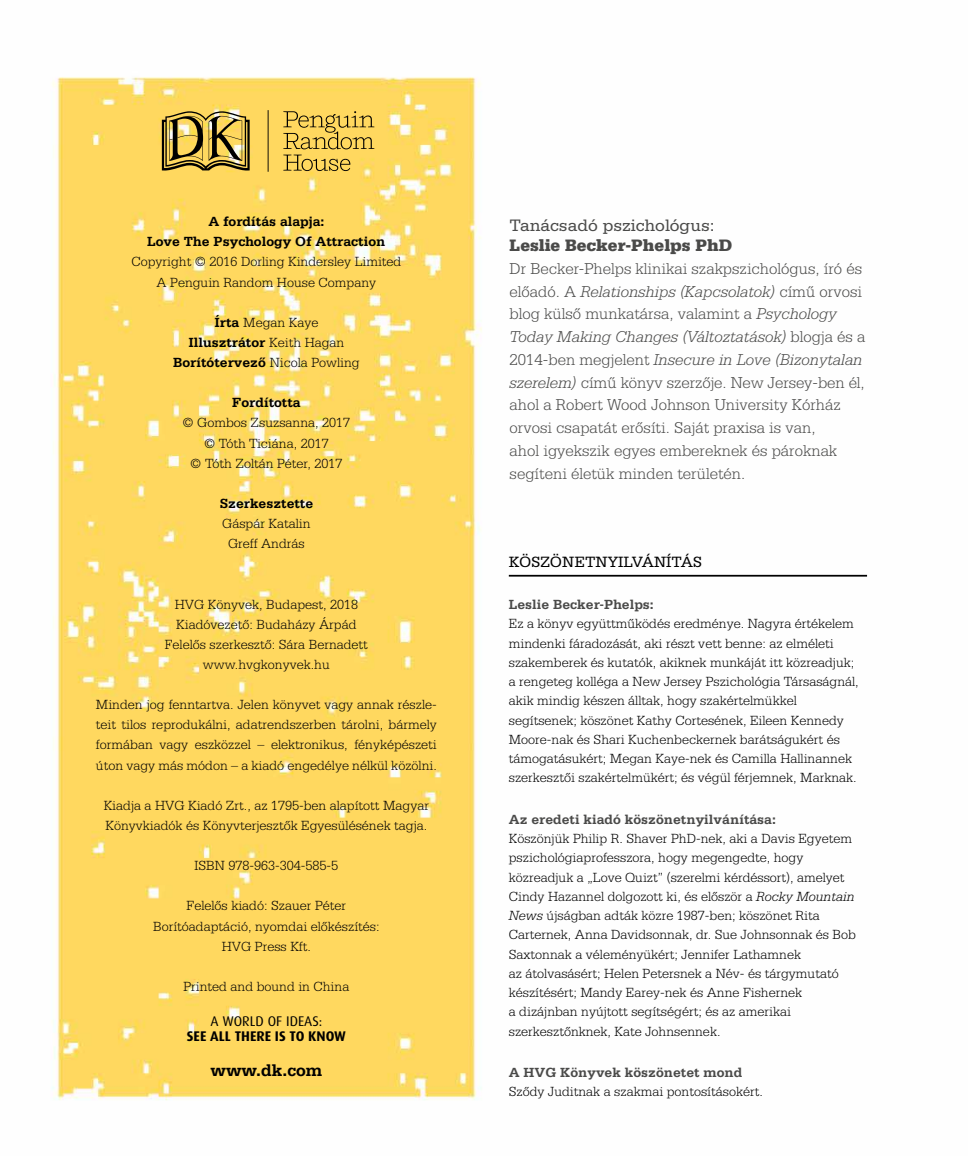
<style>
.page{position:relative;width:968px;height:1156px;background:#fff}
.page>*{position:absolute;margin:0;border:0;box-sizing:border-box;transform-origin:0 0}
.t1{font:17.5px "Serifa Std";color:#4a4a49}
.t2{font:900 17.5px "Serifa Std";color:#4a4a49}
.t3{font:700 17.5px "Serifa Std";color:#000}
.t4{font:300 16.62px/22.8px "Serifa Std";color:#4a4a49}
.t5{font:15.75px "Serifa Std";color:#000}
.t6{font:300 14px/19.2px "Serifa Std";color:#000;text-align:center}
.t7{font:700 14px "Serifa Std";color:#4a4a49}
.t8{font:700 14px/20.1px "Serifa Std";color:#000;text-align:center}
.t9{font:700 14px "Dax";color:#000}
.t10{font:14px "Dax";color:#000}
.s1{font-weight:700}
.s2{font-style:italic}
</style>
<div class="page">
<img style="left:52px;top:77px;width:816px;height:1024px">
<svg style="left:267px;top:110px;width:107px;height:62px"></svg>
<svg style="left:162px;top:111px;width:87px;height:60px"></svg>
<hr style="left:508px;top:575px;width:358px;height:2px;background:#000">
<p class="t8" style="left:147px;top:211px;width:240px">A fordítás alapja:<br>Love The Psychology Of Attraction</p>
<p class="t6" style="left:131px;top:252px;width:271px;line-height:20.1px">Copyright © 2016 Dorling Kindersley Limited<br>A Penguin Random House Company</p>
<p class="t6" style="left:173px;top:312px;width:188px;line-height:20.1px"><span class="s1">Írta</span> Megan Kaye<br><span class="s1">Illusztrátor</span> Keith Hagan<br><span class="s1">Borítótervező</span> Nicola Powling</p>
<p class="t8" style="left:232px;top:393px;width:70px">Fordította</p>
<p class="t6" style="left:182px;top:413px;width:169px;line-height:20.1px">© Gombos Zsuzsanna, 2017 © Tóth Ticiána, 2017<br>© Tóth Zoltán Péter, 2017</p>
<p class="t8" style="left:220px;top:493px;width:95px">Szerkesztette</p>
<p class="t6" style="left:222px;top:513px;width:90px;line-height:20.1px">Gáspár Katalin<br>Greff András</p>
<p class="t6" style="left:165px;top:594px;width:204px;line-height:20.1px">HVG Könyvek, Budapest, 2018<br>Kiadóvezető: Budaházy Árpád<br>Felelős szerkesztő: Sára Bernadett www.hvgkonyvek.hu</p>
<p class="t6" style="left:96px;top:695px;width:342px;line-height:20.1px;text-align:justify">Minden jog fenntartva. Jelen könyvet vagy annak részle&shy;teit tilos reprodukálni, adatrendszerben tárolni, bármely formában vagy eszközzel – elektronikus, fényképészeti úton vagy más módon – a kiadó engedélye nélkül közölni.</p>
<p class="t6" style="left:104px;top:795px;width:327px;line-height:20.1px;text-align:left">Kiadja a HVG Kiadó Zrt., az 1795-ben alapított Magyar<br>Könyvkiadók és Könyvterjesztők Egyesülésének tagja.</p>
<p class="t6" style="left:194px;top:856px;width:145px">ISBN 978-963-304-585-5</p>
<p class="t6" style="left:153px;top:896px;width:228px;line-height:20.1px">Felelős kiadó: Szauer Péter<br>Borítóadaptáció, nyomdai előkészítés:<br>HVG Press Kft.</p>
<p class="t6" style="left:183px;top:977px;width:167px">Printed and bound in China</p>
<p class="t10" style="left:210px;top:1013px;width:113px">A WORLD OF IDEAS:</p>
<p class="t9" style="left:187px;top:1028px;width:161px">SEE ALL THERE IS TO KNOW</p>
<p class="t3" style="left:210px;top:1060px;width:113px">www.dk.com</p>
<p class="t1" style="left:509px;top:215px;width:206px">Tanácsadó pszichológus:</p>
<p class="t2" style="left:509px;top:235px;width:224px">Leslie Becker-Phelps PhD</p>
<p class="t4" style="left:509px;top:257px;width:357px">Dr Becker-Phelps klinikai szakpszichológus, író és előadó. A <span class="s2">Relationships (Kapcsolatok)</span> című orvosi blog külső munkatársa, valamint a <span class="s2">Psychology Today Making Changes (Változtatások)</span> blogja és a 2014-ben megjelent <span class="s2">Insecure in Love (Bizonytalan szerelem)</span> című könyv szerzője. New Jersey-ben él, ahol a Robert Wood Johnson University Kórház orvosi csapatát erősíti. Saját praxisa is van,<br>ahol igyekszik egyes embereknek és pároknak segíteni életük minden területén.</p>
<p class="t5" style="left:508px;top:553px;width:194px">KÖSZÖNETNYILVÁNÍTÁS</p>
<p class="t7" style="left:508px;top:596px;width:146px">Leslie Becker-Phelps:</p>
<p class="t6" style="left:508px;top:614px;width:351px;text-align:left">Ez a könyv együttműködés eredménye. Nagyra értékelem mindenki fáradozását, aki részt vett benne: az elméleti szakemberek és kutatók, akiknek munkáját itt közreadjuk; a rengeteg kolléga a New Jersey Pszichológia Társaságnál, akik mindig készen álltak, hogy szakértelmükkel segítsenek; köszönet Kathy Cortesének, Eileen Kennedy Moore-nak és Shari Kuchenbeckernek barátságukért és támogatásukért; Megan Kaye-nek és Camilla Hallinannek szerkesztői szakértelmükért; és végül férjemnek, Marknak.</p>
<p class="t7" style="left:508px;top:811px;width:268px">Az eredeti kiadó köszönetnyilvánítása:</p>
<p class="t6" style="left:508px;top:829px;width:348px;text-align:left">Köszönjük Philip R. Shaver PhD-nek, aki a Davis Egyetem pszichológiaprofesszora, hogy megengedte, hogy közreadjuk a „Love Quizt” (szerelmi kérdéssort), amelyet Cindy Hazannel dolgozott ki, és először a <span class="s2">Rocky Mountain News</span> újságban adták közre 1987-ben; köszönet Rita Carternek, Anna Davidsonnak, dr. Sue Johnsonnak és Bob Saxtonnak a véleményükért; Jennifer Lathamnek<br>az átolvasásért; Helen Petersnek a Név- és tárgymutató készítésért; Mandy Earey-nek és Anne Fishernek<br>a dizájnban nyújtott segítségért; és az amerikai szerkesztőnknek, Kate Johnsennek.</p>
<p class="t7" style="left:508px;top:1064px;width:235px">A HVG Könyvek köszönetet mond</p>
<p class="t6" style="left:508px;top:1082px;width:255px">Sződy Juditnak a szakmai pontosításokért.</p>
</div>
